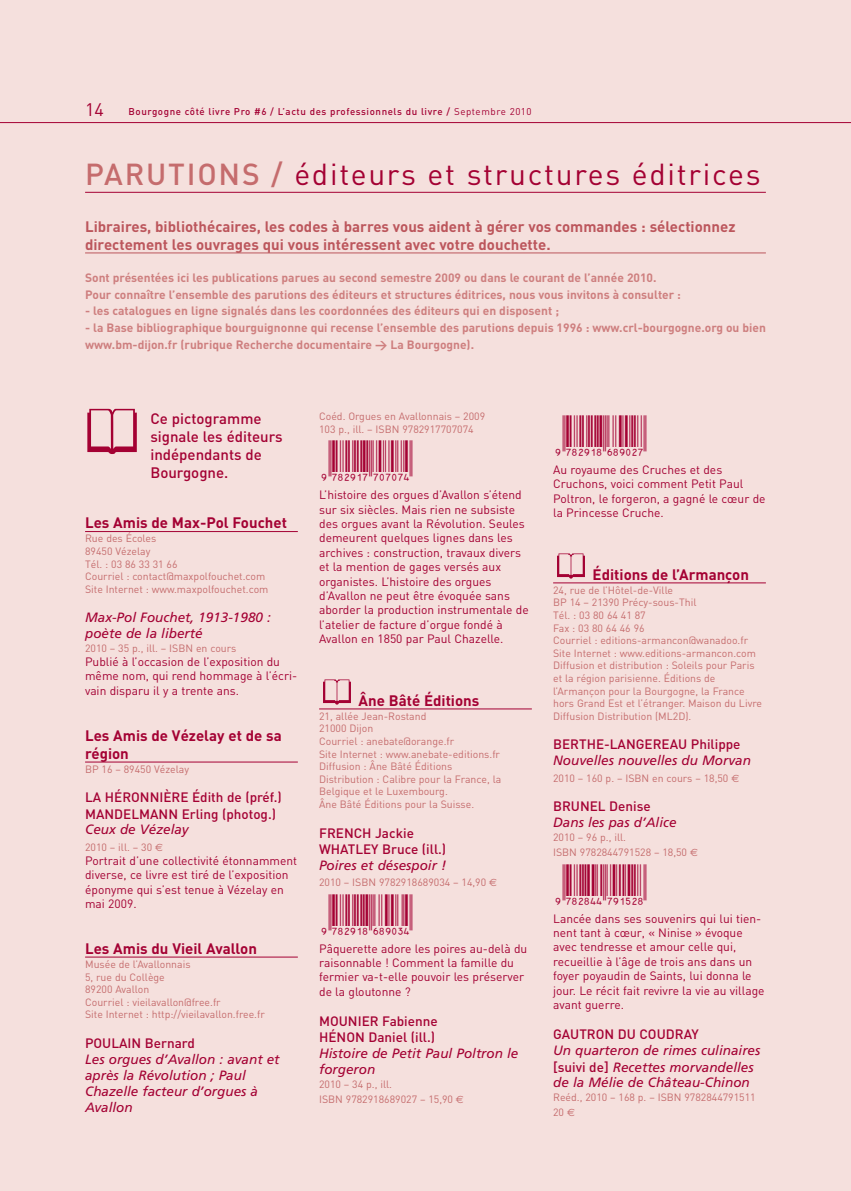
<style>
.page{position:relative;width:851px;height:1191px;background:#fff}
.page>*{position:absolute;margin:0;border:0;box-sizing:border-box;transform-origin:0 0}
.t1{font:69.45px "International";color:#a40133}
.t2{font:30px "DIN";letter-spacing:.055em;color:#a40133}
.t3{font:18px "DIN";color:#a40133}
.t4{font:700 15px/18px "DIN";color:#bc565c}
.t5{font:700 15px/18px "DIN";color:#a40133}
.t6{font:500 15px/18px "DIN";color:#a40133}
.t7{font:italic 13.5px/16.2px "Frutiger";color:#a40133}
.t8{font:500 13.5px/16.2px "DIN";color:#a40133}
.t9{font:12px/14.4px "DIN";color:#a40133}
.t10{font:700 12px/16.8px "DIN";color:#ce7f7f}
.t11{font:10.5px/12.6px "DIN";color:#c56c6d}
.t12{font:500 9.75px "DIN";letter-spacing:.06em;color:#a40133}
.s1{font-weight:400}
.s2{font-weight:500;color:#c56c6d}
.s3{font-family:"Euro Sans"}
.s4{font-family:"DIN";font-weight:500;font-style:normal}
</style>
<div class="page">
<div style="left:0;top:0;width:850px;height:1191px;background:#f5e0dd"></div>
<hr style="left:85px;top:531px;width:213px;height:1px;background:#a40133">
<hr style="left:85px;top:762px;width:213px;height:1px;background:#a40133">
<hr style="left:85px;top:956px;width:213px;height:1px;background:#a40133">
<hr style="left:319px;top:708px;width:212px;height:1px;background:#a40133">
<hr style="left:553px;top:582px;width:212px;height:1px;background:#a40133">
<img style="left:557px;top:553px;width:28px;height:26px">
<img style="left:323px;top:679px;width:28px;height:26px">
<hr style="left:0;top:122px;width:850px;height:1px;background:#a40133">
<hr style="left:85px;top:192px;width:680px;height:1px;background:#a40133">
<hr style="left:85px;top:253px;width:680px;height:1px;background:#bc565c">
<h3 class="t3" style="left:85px;top:99px;width:20px">14</h3>
<p class="t12" style="left:128px;top:106px;width:404px">Bourgogne côté livre Pro #6 / L’actu des professionnels du livre / <span class="s1">Septembre 2010</span></p>
<h2 class="t2" style="left:85px;top:157px;width:677px"><span class="s2">PARUTIONS /</span> éditeurs et structures éditrices</h2>
<h3 class="t4" style="left:85px;top:217px;width:651px">Libraires, bibliothécaires, les codes à barres vous aident à gérer vos commandes : sélectionnez directement les ouvrages qui vous intéressent avec votre douchette.</h3>
<p class="t10" style="left:85px;top:269px;width:597px">Sont présentées ici les publications parues au second semestre 2009 ou dans le courant de l’année 2010.<br>Pour connaître l’ensemble des parutions des éditeurs et structures éditrices, nous vous invitons à consulter :</p>
<p class="t10" style="left:85px;top:303px;width:475px">- les catalogues en ligne signalés dans les coordonnées des éditeurs qui en disposent ;</p>
<p class="t10" style="left:85px;top:320px;width:682px">- la Base bibliographique bourguignonne qui recense l’ensemble des parutions depuis 1996 : www.crl-bourgogne.org ou bien www.bm-dijon.fr (rubrique Recherche documentaire &gt; La Bourgogne).</p>
<h1 class="t1" style="left:79px;top:399px;width:71px">B</h1>
<h3 class="t6" style="left:150px;top:409px;width:134px">Ce pictogramme signale les éditeurs indépendants de<br>Bourgogne.</h3>
<h3 class="t5" style="left:85px;top:514px;width:203px">Les Amis de Max-Pol Fouchet</h3>
<p class="t11" style="left:85px;top:532px;width:185px">Rue des Écoles<br>89450 Vézelay<br>Tél. : 03 86 33 31 66<br>Courriel : contact@maxpolfouchet.com<br>Site Internet : www.maxpolfouchet.com</p>
<p class="t7" style="left:85px;top:610px;width:187px">Max-Pol Fouchet, 1913-1980 : poète de la liberté</p>
<p class="t11" style="left:85px;top:642px;width:153px">2010 – 35 p., ill. – ISBN en cours</p>
<p class="t9" style="left:85px;top:654px;width:214px">Publié à l’occasion de l’exposition du même nom, qui rend hommage à l’écri&shy;vain disparu il y a trente ans.</p>
<h3 class="t5" style="left:85px;top:726px;width:198px">Les Amis de Vézelay et de sa région</h3>
<p class="t11" style="left:85px;top:763px;width:106px">BP 16 – 89450 Vézelay</p>
<p class="t8" style="left:85px;top:789px;width:198px">LA HÉRONNIÈRE Édith de (préf.)<br>MANDELMANN Erling (photog.)</p>
<p class="t7" style="left:85px;top:822px;width:105px">Ceux de Vézelay</p>
<p class="t11" style="left:85px;top:841px;width:79px">2010 – ill. – 30 <span class="s3">€</span></p>
<p class="t9" style="left:85px;top:853px;width:213px">Portrait d’une collectivité étonnamment diverse, ce livre est tiré de l’exposition éponyme qui s’est tenue à Vézelay en mai 2009.</p>
<h3 class="t5" style="left:85px;top:939px;width:173px">Les Amis du Vieil Avallon</h3>
<p class="t11" style="left:85px;top:958px;width:181px">Musée de l’Avallonnais<br>5, rue du Collège<br>89200 Avallon<br>Courriel : vieilavallon@free.fr<br>Site Internet : http://vieilavallon.free.fr</p>
<p class="t8" style="left:85px;top:1035px;width:111px">POULAIN Bernard</p>
<p class="t7" style="left:85px;top:1051px;width:196px">Les orgues d’Avallon : avant et après la Révolution ; Paul<br>Chazelle facteur d’orgues à<br>Avallon</p>
<p class="t11" style="left:319px;top:410px;width:168px">Coéd. Orgues en Avallonnais – 2009<br>103 p., ill. – ISBN 9782917707074</p>
<p class="t9" style="left:319px;top:488px;width:211px">L’histoire des orgues d’Avallon s’étend sur six siècles. Mais rien ne subsiste des orgues avant la Révolution. Seules demeurent quelques lignes dans les archives : construction, travaux divers et la mention de gages versés aux organistes. L’histoire des orgues d’Avallon ne peut être évoquée sans aborder la production instrumentale de l’atelier de facture d’orgue fondé à Avallon en 1850 par Paul Chazelle.</p>
<h3 class="t5" style="left:358px;top:691px;width:122px">Âne Bâté Éditions</h3>
<p class="t11" style="left:319px;top:710px;width:184px">21, allée Jean-Rostand<br>21000 Dijon<br>Courriel : anebate@orange.fr<br>Site Internet : www.anebate-editions.fr<br>Diffusion : Âne Bâté Éditions<br>Distribution : Calibre pour la France, la<br>Belgique et le Luxembourg.<br>Âne Bâté Éditions pour la Suisse.</p>
<p class="t8" style="left:319px;top:825px;width:129px">FRENCH Jackie<br>WHATLEY Bruce (ill.)</p>
<p class="t7" style="left:319px;top:857px;width:129px">Poires et désespoir !</p>
<p class="t11" style="left:319px;top:876px;width:179px">2010 – ISBN 9782918689034 – 14,90 <span class="s3">€</span></p>
<p class="t9" style="left:319px;top:941px;width:210px">Pâquerette adore les poires au-delà du raisonnable ! Comment la famille du fermier va-t-elle pouvoir les préserver de la gloutonne ?</p>
<p class="t8" style="left:319px;top:1013px;width:120px">MOUNIER Fabienne<br>HÉNON Daniel (ill.)</p>
<p class="t7" style="left:319px;top:1046px;width:201px">Histoire de Petit Paul Poltron le forgeron</p>
<p class="t11" style="left:319px;top:1077px;width:146px;line-height:15px">2010 – 34 p., ill.<br>ISBN 9782918689027 – 15,90 <span class="s3">€</span></p>
<p class="t9" style="left:553px;top:462px;width:214px">Au royaume des Cruches et des<br>Cruchons, voici comment Petit Paul<br>Poltron, le forgeron, a gagné le cœur de la Princesse Cruche.</p>
<h3 class="t5" style="left:592px;top:565px;width:158px">Éditions de l’Armançon</h3>
<p class="t11" style="left:553px;top:584px;width:210px">24, rue de l’Hôtel-de-Ville<br>BP 14 – 21390 Précy-sous-Thil<br>Tél. : 03 80 64 41 87<br>Fax : 03 80 64 46 96<br>Courriel : editions-armancon@wanadoo.fr Site Internet : www.editions-armancon.com Diffusion et distribution : Soleils pour Paris et la région parisienne. Éditions de l’Armançon pour la Bourgogne, la France hors Grand Est et l’étranger. Maison du Livre Diffusion Distribution (ML2D).</p>
<p class="t8" style="left:553px;top:736px;width:189px">BERTHE-LANGEREAU Philippe</p>
<p class="t7" style="left:553px;top:753px;width:199px">Nouvelles nouvelles du Morvan</p>
<p class="t11" style="left:553px;top:771px;width:187px">2010 – 160 p. – ISBN en cours – 18,50 <span class="s3">€</span></p>
<p class="t8" style="left:553px;top:798px;width:99px">BRUNEL Denise</p>
<p class="t7" style="left:553px;top:815px;width:125px">Dans les pas d’Alice</p>
<p class="t11" style="left:553px;top:830px;width:146px;line-height:15px">2010 – 96 p., ill.<br>ISBN 9782844791528 – 18,50 <span class="s3">€</span></p>
<p class="t9" style="left:553px;top:911px;width:213px">Lancée dans ses souvenirs qui lui tien&shy;nent tant à cœur, « Ninise » évoque avec tendresse et amour celle qui, recueillie à l’âge de trois ans dans un foyer poyaudin de Saints, lui donna le jour. Le récit fait revivre la vie au village avant guerre.</p>
<p class="t8" style="left:553px;top:1026px;width:147px">GAUTRON DU COUDRAY</p>
<p class="t7" style="left:553px;top:1043px;width:209px">Un quarteron de rimes culinaires <span class="s4">[suivi de]</span> Recettes morvandelles de la Mélie de Château-Chinon</p>
<p class="t11" style="left:553px;top:1090px;width:204px;line-height:15px">Reéd., 2010 – 168 p. – ISBN 9782844791511<br>20 <span class="s3">€</span></p>
</div>
